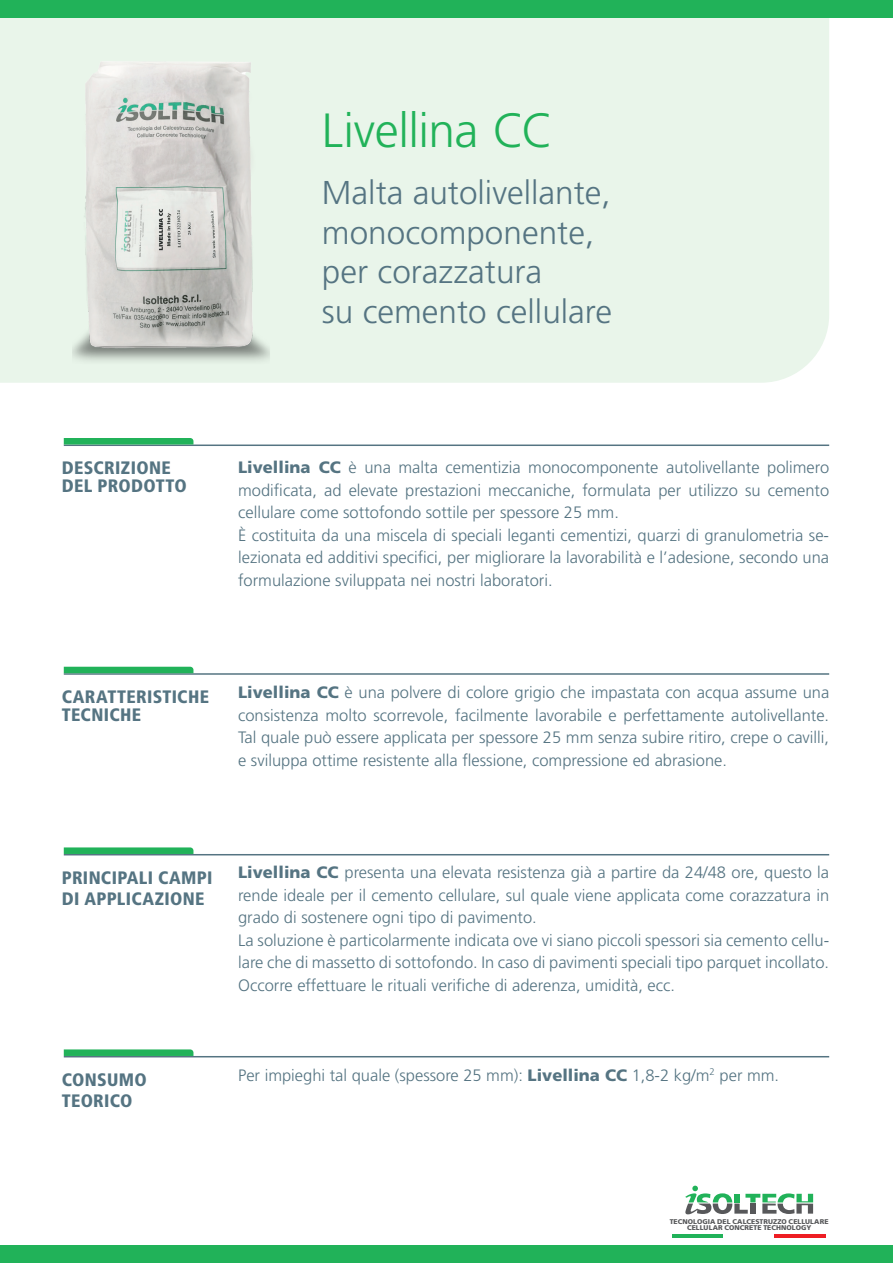
<style>
.page{position:relative;width:893px;height:1263px;background:#fff}
.page>*{position:absolute;margin:0;border:0;box-sizing:border-box;transform-origin:0 0}
.t1{font:300 48px "Frutiger LT Std";letter-spacing:-.015em;color:#21b259}
.t2{font:300 33px/39.6px "Frutiger LT Std";color:#557482}
.t3{font:900 condensed 18px/18px "Frutiger LT Std";letter-spacing:.015em;color:#557482}
.t4{font:300 16.5px/22.5px "Frutiger LT Std";color:#557482}
.t5{font:900 6.9px/6.3px "Frutiger LT Std";letter-spacing:.01em;color:#57585a;text-align:center}
.s1{font-weight:900}
</style>
<div class="page">
<div style="left:0;top:17px;width:829px;height:366px;background:#e9f5ea"></div>
<svg style="left:685px;top:1186px;width:128px;height:28px"></svg>
<hr style="left:672px;top:1235px;width:51px;height:3px;background:#21b259">
<hr style="left:775px;top:1235px;width:51px;height:3px;background:#ee1d23">
<div style="left:0;top:0;width:893px;height:17px;background:#21b259"></div>
<div style="left:0;top:1246px;width:893px;height:17px;background:#21b259"></div>
<hr style="left:64px;top:444px;width:765px;height:2px;background:#557482">
<svg style="left:64px;top:438px;width:129px;height:6px"></svg>
<hr style="left:64px;top:673px;width:765px;height:2px;background:#557482">
<svg style="left:64px;top:667px;width:129px;height:6px"></svg>
<hr style="left:64px;top:854px;width:765px;height:1px;background:#557482">
<svg style="left:64px;top:847px;width:129px;height:7px"></svg>
<hr style="left:64px;top:1056px;width:765px;height:1px;background:#557482">
<svg style="left:64px;top:1049px;width:129px;height:7px"></svg>
<img style="left:73px;top:38px;width:198px;height:331px">
<h1 class="t1" style="left:322px;top:103px;width:233px">Livellina CC</h1>
<h2 class="t2" style="left:322px;top:173px;width:292px">Malta autolivellante, monocomponente, per corazzatura<br>su cemento cellulare</h2>
<p class="t3" style="left:62px;top:459px;width:127px">DESCRIZIONE<br>DEL PRODOTTO</p>
<p class="t4" style="left:238px;top:456px;width:593px"><span class="s1">Livellina CC</span> è una malta cementizia monocomponente autolivellante polimero modificata, ad elevate prestazioni meccaniche, formulata per utilizzo su cemento cellulare come sottofondo sottile per spessore 25 mm.<br>È costituita da una miscela di speciali leganti cementizi, quarzi di granulometria se&shy;lezionata ed additivi specifici, per migliorare la lavorabilità e l’adesione, secondo una formulazione sviluppata nei nostri laboratori.</p>
<p class="t3" style="left:62px;top:688px;width:149px">CARATTERISTICHE<br>TECNICHE</p>
<p class="t4" style="left:238px;top:681px;width:593px;text-align:justify"><span class="s1">Livellina CC</span> è una polvere di colore grigio che impastata con acqua assume una consistenza molto scorrevole, facilmente lavorabile e perfettamente autolivellante.<br>Tal quale può essere applicata per spessore 25 mm senza subire ritiro, crepe o cavilli, e sviluppa ottime resistente alla flessione, compressione ed abrasione.</p>
<p class="t3" style="left:62px;top:867px;width:152px;line-height:21px">PRINCIPALI CAMPI<br>DI APPLICAZIONE</p>
<p class="t4" style="left:238px;top:862px;width:593px"><span class="s1">Livellina CC</span> presenta una elevata resistenza già a partire da 24/48 ore, questo la rende ideale per il cemento cellulare, sul quale viene applicata come corazzatura in grado di sostenere ogni tipo di pavimento.<br>La soluzione è particolarmente indicata ove vi siano piccoli spessori sia cemento cellu&shy;lare che di massetto di sottofondo. In caso di pavimenti speciali tipo parquet incollato.<br>Occorre effettuare le rituali verifiche di aderenza, umidità, ecc.</p>
<p class="t3" style="left:62px;top:1069px;width:86px;line-height:21px">CONSUMO<br>TEORICO</p>
<p class="t4" style="left:238px;top:1064px;width:543px">Per impieghi tal quale (spessore 25 mm): <span class="s1">Livellina CC</span> 1,8-2 kg/m<sup>2</sup> per mm.</p>
<p class="t5" style="left:670px;top:1218px;width:160px">TECNOLOGIA DEL CALCESTRUZZO CELLULARE<br>CELLULAR CONCRETE TECHNOLOGY</p>
</div>
